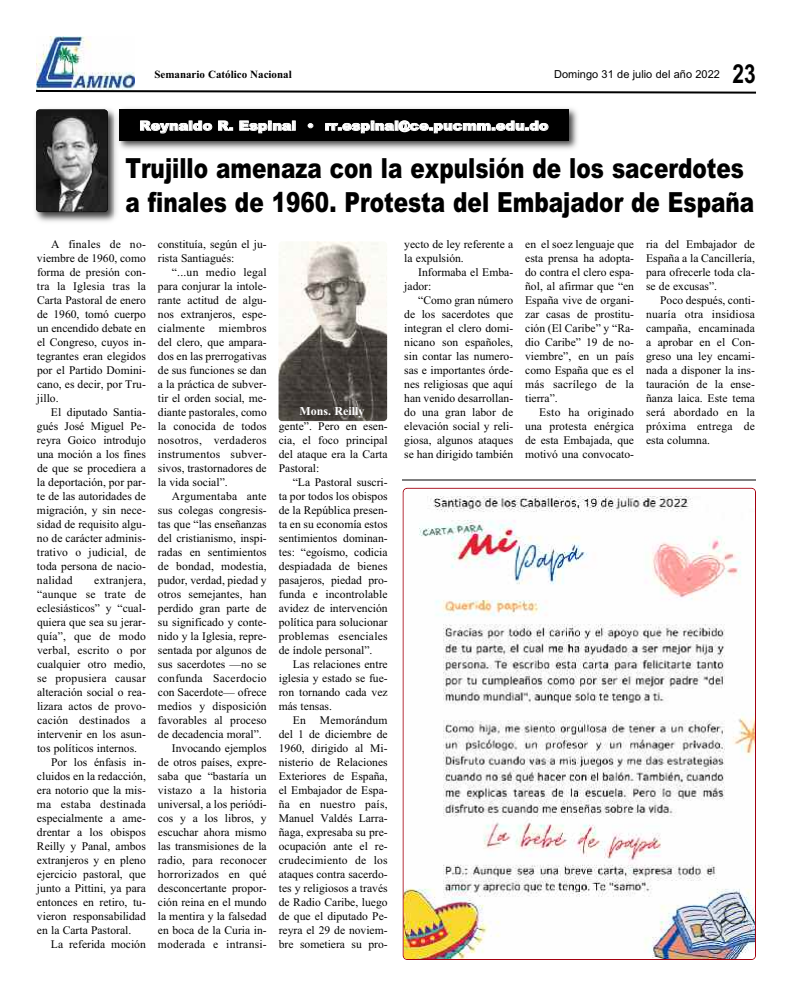
<style>
.page{position:relative;width:792px;height:1008px;background:#fff}
.page>*{position:absolute;margin:0;border:0;box-sizing:border-box;transform-origin:0 0}
.t1{font:900 27.7px/34px "Arial";color:#000;scale:.78 1}
.t2{font:700 26.2px "Arial";color:#000;scale:.8 1}
.t3{font:900 13px "Arial";letter-spacing:-.005em;color:#fff;scale:1.11 1}
.t4{font:700 12px "Times New Roman";color:#fff}
.t5{font:11.6px/14px "Times New Roman";color:#000;text-align:justify}
.t6{font:11.6px "Times New Roman";letter-spacing:.02em;color:#000}
.t7{font:11px "Arial";color:#000}
.t8{font:700 11px "Times New Roman";color:#000}
</style>
<div class="page">
<svg style="left:36px;top:89px;width:720px;height:5px"></svg>
<img style="left:36px;top:36px;width:99px;height:53px">
<img style="left:35px;top:109px;width:80px;height:113px">
<img style="left:115px;top:154px;width:2px;height:62px">
<img style="left:36px;top:110px;width:72px;height:102px;border-radius:4px">
<div style="left:36px;top:109px;width:72px;height:103px;border:1px solid #000;border-radius:4px"></div>
<img style="left:404px;top:489px;width:351px;height:470px">
<img style="left:115px;top:108px;width:463px;height:46px">
<div style="left:119px;top:109px;width:450px;height:32px;background:#000"></div>
<div style="left:125px;top:153px;width:631px;height:73px;background:#fff"></div>
<hr style="left:402px;top:480px;width:354px;height:1px;background:#000">
<img style="left:279px;top:241px;width:108px;height:180px;border-radius:4px">
<p class="t8" style="left:154px;top:67px;width:139px">Semanario Católico Nacional</p>
<p class="t7" style="left:554px;top:68px;width:167px">Domingo 31 de julio del año 2022</p>
<h2 class="t2" style="left:733px;top:59px;width:31px">23</h2>
<p class="t3" style="left:139px;top:118px;width:370px">Reynaldo R. Espinal • rr.espinal@ce.pucmm.edu.do</p>
<h1 class="t1" style="left:125px;top:151px;width:808px">Trujillo amenaza con la expulsión de los sacerdotes a finales de 1960. Protesta del Embajador de España</h1>
<p class="t5" style="left:37px;top:237px;width:110px;text-indent:14px">A finales de no&shy;viembre de 1960, como forma de presión con&shy;tra la Iglesia tras la Carta Pastoral de enero de 1960, tomó cuerpo un encendido debate en el Congreso, cuyos in&shy;tegrantes eran elegidos por el Partido Domini&shy;cano, es decir, por Tru&shy;jillo.</p>
<p class="t5" style="left:37px;top:405px;width:110px;text-indent:14px">El diputado Santia&shy;gués José Miguel Pe&shy;reyra Goico introdujo una moción a los fines de que se procediera a la deportación, por par&shy;te de las autoridades de migración, y sin nece&shy;sidad de requisito algu&shy;no de carácter adminis&shy;trativo o judicial, de toda persona de nacio&shy;nalidad</p>
<p class="t6" style="left:94px;top:573px;width:53px">extranjera,</p>
<p class="t6" style="left:37px;top:587px;width:110px">“aunque se trate de</p>
<p class="t5" style="left:37px;top:601px;width:110px">eclesiásticos” y “cual-</p>
<p class="t5" style="left:37px;top:615px;width:110px">quiera que sea su jerar-</p>
<p class="t6" style="left:37px;top:629px;width:110px">quía”, que de modo</p>
<p class="t5" style="left:37px;top:643px;width:110px">verbal, escrito o por</p>
<p class="t5" style="left:37px;top:657px;width:110px">cualquier otro medio,</p>
<p class="t6" style="left:37px;top:671px;width:110px">se propusiera causar</p>
<p class="t5" style="left:37px;top:685px;width:110px">alteración social o rea-</p>
<p class="t5" style="left:37px;top:699px;width:110px">lizara actos de provo-</p>
<p class="t6" style="left:37px;top:713px;width:110px">cación destinados a</p>
<p class="t5" style="left:37px;top:727px;width:110px">intervenir en los asun-</p>
<p class="t5" style="left:37px;top:741px;width:102px">tos políticos internos.</p>
<p class="t5" style="left:51px;top:755px;width:96px">Por los énfasis in-</p>
<p class="t5" style="left:37px;top:769px;width:110px">cluidos en la redacción,</p>
<p class="t5" style="left:37px;top:783px;width:110px">era notorio que la mis-</p>
<p class="t6" style="left:37px;top:797px;width:110px">ma estaba destinada</p>
<p class="t5" style="left:37px;top:811px;width:110px">especialmente a ame-</p>
<p class="t5" style="left:37px;top:825px;width:110px">drentar a los obispos</p>
<p class="t5" style="left:37px;top:839px;width:110px">Reilly y Panal, ambos</p>
<p class="t5" style="left:37px;top:853px;width:110px">extranjeros y en pleno</p>
<p class="t5" style="left:37px;top:867px;width:110px">ejercicio pastoral, que</p>
<p class="t5" style="left:37px;top:881px;width:110px">junto a Pittini, ya para</p>
<p class="t5" style="left:37px;top:895px;width:110px">entonces en retiro, tu-</p>
<p class="t5" style="left:37px;top:909px;width:110px">vieron responsabilidad</p>
<p class="t5" style="left:37px;top:923px;width:96px">en la Carta Pastoral.</p>
<p class="t5" style="left:51px;top:937px;width:96px">La referida moción</p>
<p class="t5" style="left:158px;top:237px;width:110px">constituía, según el ju&shy;rista Santiagués:</p>
<p class="t5" style="left:158px;top:265px;width:110px;text-indent:14px">“...un medio legal para conjurar la intole&shy;rante actitud de algu&shy;nos extranjeros, espe&shy;cialmente miembros del clero, que ampara&shy;dos en las prerrogativas de sus funciones se dan a la práctica de subver&shy;tir el orden social, me&shy;diante pastorales, como la conocida de todos nosotros, verdaderos instrumentos subver&shy;sivos, trastornadores de la vida social”.</p>
<p class="t6" style="left:172px;top:489px;width:96px">Argumentaba ante</p>
<p class="t5" style="left:158px;top:503px;width:110px">sus colegas congresis-</p>
<p class="t5" style="left:158px;top:517px;width:110px">tas que “las enseñanzas</p>
<p class="t5" style="left:158px;top:531px;width:110px">del cristianismo, inspi-</p>
<p class="t5" style="left:158px;top:545px;width:110px">radas en sentimientos</p>
<p class="t5" style="left:158px;top:559px;width:110px">de bondad, modestia,</p>
<p class="t5" style="left:158px;top:573px;width:110px">pudor, verdad, piedad y</p>
<p class="t5" style="left:158px;top:587px;width:110px">otros semejantes, han</p>
<p class="t5" style="left:158px;top:601px;width:110px">perdido gran parte de</p>
<p class="t5" style="left:158px;top:615px;width:110px">su significado y conte-</p>
<p class="t5" style="left:158px;top:629px;width:110px">nido y la Iglesia, repre-</p>
<p class="t5" style="left:158px;top:643px;width:110px">sentada por algunos de</p>
<p class="t5" style="left:158px;top:657px;width:110px">sus sacerdotes —no se</p>
<p class="t6" style="left:158px;top:671px;width:110px">confunda Sacerdocio</p>
<p class="t5" style="left:158px;top:685px;width:110px">con Sacerdote— ofrece</p>
<p class="t5" style="left:158px;top:699px;width:110px">medios y disposición</p>
<p class="t5" style="left:158px;top:713px;width:110px">favorables al proceso</p>
<p class="t5" style="left:158px;top:727px;width:105px">de decadencia moral”.</p>
<p class="t5" style="left:172px;top:741px;width:96px">Invocando ejemplos</p>
<p class="t5" style="left:158px;top:755px;width:110px">de otros países, expre-</p>
<p class="t5" style="left:158px;top:769px;width:110px">saba que “bastaría un</p>
<p class="t6" style="left:158px;top:783px;width:110px">vistazo a la historia</p>
<p class="t5" style="left:158px;top:797px;width:110px">universal, a los periódi-</p>
<p class="t5" style="left:158px;top:811px;width:110px">cos y a los libros, y</p>
<p class="t5" style="left:158px;top:825px;width:110px">escuchar ahora mismo</p>
<p class="t5" style="left:158px;top:839px;width:110px">las transmisiones de la</p>
<p class="t5" style="left:158px;top:853px;width:110px">radio, para reconocer</p>
<p class="t6" style="left:158px;top:867px;width:110px">horrorizados en qué</p>
<p class="t5" style="left:158px;top:881px;width:110px">desconcertante propor-</p>
<p class="t5" style="left:158px;top:895px;width:110px">ción reina en el mundo</p>
<p class="t5" style="left:158px;top:909px;width:110px">la mentira y la falsedad</p>
<p class="t5" style="left:158px;top:923px;width:110px">en boca de la Curia in-</p>
<p class="t6" style="left:158px;top:937px;width:110px">moderada e intransi-</p>
<p class="t4" style="left:300px;top:404px;width:66px">Mons. Reilly</p>
<p class="t5" style="left:279px;top:419px;width:110px">gente”. Pero en esen&shy;cia, el foco principal del ataque era la Carta Pastoral:</p>
<p class="t5" style="left:279px;top:475px;width:110px;text-indent:14px">“La Pastoral suscri&shy;ta por todos los obispos de la República presen&shy;ta en su economía estos sentimientos dominan&shy;tes: “egoísmo, codicia despiadada de bienes pasajeros, piedad pro&shy;funda e incontrolable avidez de intervención política para solucionar problemas esenciales de índole personal”.</p>
<p class="t5" style="left:279px;top:657px;width:110px;text-indent:14px">Las relaciones entre iglesia y estado se fue&shy;ron tornando cada vez más tensas.</p>
<p class="t5" style="left:279px;top:713px;width:110px;text-indent:14px">En Memorándum del 1 de diciembre de 1960, dirigido al Mi&shy;nisterio de Relaciones Exteriores de España, el Embajador de Espa&shy;ña en nuestro país, Manuel Valdés Larra&shy;ñaga, expresaba su pre&shy;ocupación ante el re&shy;crudecimiento de los ataques contra sacerdo&shy;tes y religiosos a través de Radio Caribe, luego de que el diputado Pe&shy;reyra el 29 de noviem&shy;bre sometiera su pro-</p>
<p class="t5" style="left:404px;top:237px;width:110px">yecto de ley referente a la expulsión.</p>
<p class="t5" style="left:404px;top:265px;width:110px;text-indent:14px">Informaba el Emba&shy;jador:</p>
<p class="t5" style="left:404px;top:293px;width:110px;text-indent:14px">“Como gran número de los sacerdotes que integran el clero domi&shy;nicano son españoles, sin contar las numero&shy;sas e importantes órde&shy;nes religiosas que aquí han venido desarrollan&shy;do una gran labor de elevación social y reli&shy;giosa, algunos ataques se han dirigido también</p>
<p class="t5" style="left:525px;top:237px;width:110px">en el soez lenguaje que esta prensa ha adopta&shy;do contra el clero espa&shy;ñol, al afirmar que “en España vive de organi&shy;zar casas de prostitu&shy;ción (El Caribe” y “Ra&shy;dio Caribe” 19 de no&shy;viembre”, en un país como España que es el más sacrílego de la tierra”.</p>
<p class="t5" style="left:525px;top:405px;width:110px;text-indent:14px">Esto ha originado una protesta enérgica de esta Embajada, que motivó una convocato-</p>
<p class="t5" style="left:646px;top:237px;width:110px">ria del Embajador de España a la Cancillería, para ofrecerle toda cla&shy;se de excusas”.</p>
<p class="t5" style="left:646px;top:293px;width:110px;text-indent:14px">Poco después, conti&shy;nuaría otra insidiosa campaña, encaminada a aprobar en el Con&shy;greso una ley encami&shy;nada a disponer la ins&shy;tauración de la ense&shy;ñanza laica. Este tema será abordado en la próxima entrega de esta columna.</p>
</div>
